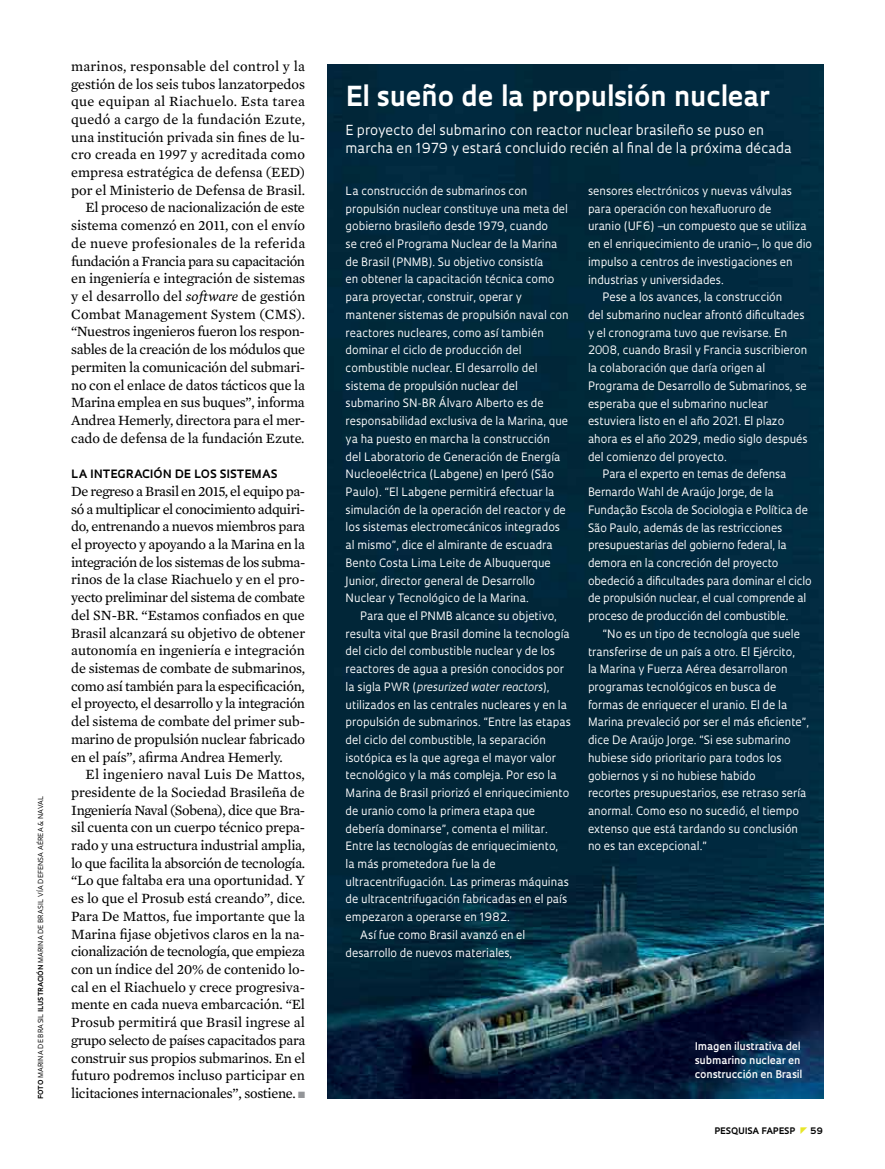
<style>
.page{position:relative;width:885px;height:1169px;background:#fff}
.page>*{position:absolute;margin:0;border:0;box-sizing:border-box;transform-origin:0 0}
.t1{font:700 26.85px "Oculum";color:#fff}
.t2{font:14.4px/17.7px "Mercury Text G2";letter-spacing:-.01em;color:#000;text-align:justify}
.t3{font:13.5px/18px "Oculum";color:#fff}
.t4{font:11.25px/17.7px "Oculum";color:#fff}
.t5{font:italic 11.25px "Oculum";color:#fff}
.t6{font:700 11.25px "Oculum";letter-spacing:.035em;color:#000}
.t7{font:600 10.35px/14.1px "Oculum";color:#fff}
.t8{font:700 8.7px "Oculum";letter-spacing:.015em;color:#000}
.t9{font:6.75px "Oculum";letter-spacing:.02em;color:#000}
.s1{font-weight:700}
.s2{font-style:italic}
.s3{color:#939598}
.s4{font-style:normal}
</style>
<div class="page">
<img style="left:327px;top:64px;width:496px;height:1034px">
<p class="t9" style="left:36px;top:1098px;width:304px;rotate:-90deg"><span class="s1">Foto</span> Marina de Brasil <span class="s1">Ilustración</span> Marina de Brasil vía Defensa Aérea &amp; Naval</p>
<p class="t2" style="left:71px;top:56px;width:236px;text-align:right">marinos, responsable del control y la gestión de los seis tubos lanzatorpedos que equipan al Riachuelo. Esta tarea quedó a cargo de la fundación Ezute, una institución privada sin fines de lu&shy;cro creada en 1997 y acreditada como empresa estratégica de defensa (EED) por el Ministerio de Defensa de Brasil.<br>El proceso de nacionalización de este sistema comenzó en 2011, con el envío de nueve profesionales de la referida fundación a Francia para su capacitación en ingeniería e integración de sistemas y el desarrollo del <span class="s2">software</span> de gestión Combat Management System (CMS). “Nuestros ingenieros fueron los respon&shy;sables de la creación de los módulos que permiten la comunicación del submari&shy;no con el enlace de datos tácticos que la Marina emplea en sus buques”, informa Andrea Hemerly, directora para el mer&shy;cado de defensa de la fundación Ezute.</p>
<p class="t6" style="left:71px;top:466px;width:200px">La integración de los sistemas</p>
<p class="t2" style="left:71px;top:481px;width:236px">De regreso a Brasil en 2015, el equipo pa&shy;só a multiplicar el conocimiento adquiri&shy;do, entrenando a nuevos miembros para el proyecto y apoyando a la Marina en la integración de los sistemas de los subma&shy;rinos de la clase Riachuelo y en el pro&shy;yecto preliminar del sistema de combate del SN-BR. “Estamos confiados en que Brasil alcanzará su objetivo de obtener autonomía en ingeniería e integración de sistemas de combate de submarinos, como así también para la especificación, el proyecto, el desarrollo y la integración del sistema de combate del primer sub&shy;marino de propulsión nuclear fabricado en el país”, afirma Andrea Hemerly.</p>
<p class="t2" style="left:71px;top:765px;width:236px;text-indent:14px">El ingeniero naval Luis De Mattos, presidente de la Sociedad Brasileña de Ingeniería Naval (Sobena), dice que Bra&shy;sil cuenta con un cuerpo técnico prepa&shy;rado y una estructura industrial amplia, lo que facilita la absorción de tecnología. “Lo que faltaba era una oportunidad. Y es lo que el Prosub está creando”, dice.<br>Para De Mattos, fue importante que la Marina fijase objetivos claros en la na&shy;cionalización de tecnología, que empieza con un índice del 20% de contenido lo&shy;cal en el Riachuelo y crece progresiva&shy;mente en cada nueva embarcación. “El Prosub permitirá que Brasil ingrese al grupo selecto de países capacitados para construir sus propios submarinos. En el futuro podremos incluso participar en</p>
<p class="t2" style="left:71px;top:1083px;width:235px">licitaciones internacionales”, sostiene. <span class="s3">■</span></p>
<h1 class="t1" style="left:346px;top:78px;width:425px">El sueño de la propulsión nuclear</h1>
<p class="t3" style="left:346px;top:120px;width:448px">E proyecto del submarino con reactor nuclear brasileño se puso en marcha en 1979 y estará concluido recién al final de la próxima década</p>
<p class="t4" style="left:346px;top:181px;width:225px">La construcción de submarinos con propulsión nuclear constituye una meta del gobierno brasileño desde 1979, cuando<br>se creó el Programa Nuclear de la Marina de Brasil (PNMB). Su objetivo consistía<br>en obtener la capacitación técnica como para proyectar, construir, operar y mantener sistemas de propulsión naval con reactores nucleares, como así también dominar el ciclo de producción del combustible nuclear. El desarrollo del sistema de propulsión nuclear del submarino SN-BR Álvaro Alberto es de responsabilidad exclusiva de la Marina, que ya ha puesto en marcha la construcción<br>del Laboratorio de Generación de Energía Nucleoeléctrica (Labgene) en Iperó (São Paulo). “El Labgene permitirá efectuar la simulación de la operación del reactor y de los sistemas electromecánicos integrados al mismo”, dice el almirante de escuadra Bento Costa Lima Leite de Albuquerque Junior, director general de Desarrollo Nuclear y Tecnológico de la Marina.</p>
<p class="t4" style="left:360px;top:606px;width:198px">Para que el PNMB alcance su objetivo,</p>
<p class="t4" style="left:346px;top:624px;width:226px">resulta vital que Brasil domine la tecnología</p>
<p class="t4" style="left:346px;top:642px;width:211px">del ciclo del combustible nuclear y de los</p>
<p class="t4" style="left:346px;top:659px;width:220px">reactores de agua a presión conocidos por</p>
<p class="t5" style="left:346px;top:679px;width:205px"><span class="s4">la sigla PWR (</span>presurized water reactors<span class="s4">),</span></p>
<p class="t4" style="left:346px;top:695px;width:223px">utilizados en las centrales nucleares y en la</p>
<p class="t4" style="left:346px;top:713px;width:227px">propulsión de submarinos. “Entre las etapas</p>
<p class="t4" style="left:346px;top:730px;width:202px">del ciclo del combustible, la separación</p>
<p class="t4" style="left:346px;top:748px;width:212px">isotópica es la que agrega el mayor valor</p>
<p class="t4" style="left:346px;top:766px;width:213px">tecnológico y la más compleja. Por eso la</p>
<p class="t4" style="left:346px;top:783px;width:225px">Marina de Brasil priorizó el enriquecimiento</p>
<p class="t4" style="left:346px;top:801px;width:191px">de uranio como la primera etapa que</p>
<p class="t4" style="left:346px;top:819px;width:204px">debería dominarse”, comenta el militar.</p>
<p class="t4" style="left:346px;top:837px;width:214px">Entre las tecnologías de enriquecimiento,</p>
<p class="t4" style="left:346px;top:854px;width:152px">la más prometedora fue la de</p>
<p class="t4" style="left:346px;top:872px;width:225px">ultracentrifugación. Las primeras máquinas</p>
<p class="t4" style="left:346px;top:890px;width:223px">de ultracentrifugación fabricadas en el país</p>
<p class="t4" style="left:346px;top:907px;width:166px">empezaron a operarse en 1982.</p>
<p class="t4" style="left:360px;top:925px;width:167px">Así fue como Brasil avanzó en el</p>
<p class="t4" style="left:346px;top:943px;width:168px">desarrollo de nuevos materiales,</p>
<p class="t4" style="left:588px;top:181px;width:206px">sensores electrónicos y nuevas válvulas</p>
<p class="t4" style="left:588px;top:199px;width:185px">para operación con hexafluoruro de</p>
<p class="t4" style="left:588px;top:217px;width:220px">uranio (UF6) –un compuesto que se utiliza</p>
<p class="t4" style="left:588px;top:235px;width:226px">en el enriquecimiento de uranio–, lo que dio</p>
<p class="t4" style="left:588px;top:252px;width:206px">impulso a centros de investigaciones en</p>
<p class="t4" style="left:588px;top:270px;width:137px">industrias y universidades.</p>
<p class="t4" style="left:602px;top:288px;width:182px">Pese a los avances, la construcción</p>
<p class="t4" style="left:588px;top:305px;width:218px">del submarino nuclear afrontó dificultades</p>
<p class="t4" style="left:588px;top:323px;width:201px">y el cronograma tuvo que revisarse. En</p>
<p class="t4" style="left:588px;top:341px;width:221px">2008, cuando Brasil y Francia suscribieron</p>
<p class="t4" style="left:588px;top:359px;width:179px">la colaboración que daría origen al</p>
<p class="t4" style="left:588px;top:376px;width:220px">Programa de Desarrollo de Submarinos, se</p>
<p class="t4" style="left:588px;top:394px;width:182px">esperaba que el submarino nuclear</p>
<p class="t4" style="left:588px;top:412px;width:198px">estuviera listo en el año 2021. El plazo</p>
<p class="t4" style="left:588px;top:429px;width:221px">ahora es el año 2029, medio siglo después</p>
<p class="t4" style="left:588px;top:447px;width:140px">del comienzo del proyecto.</p>
<p class="t4" style="left:602px;top:465px;width:186px">Para el experto en temas de defensa</p>
<p class="t4" style="left:588px;top:483px;width:187px">Bernardo Wahl de Araújo Jorge, de la</p>
<p class="t4" style="left:588px;top:500px;width:222px">Fundação Escola de Sociologia e Política de</p>
<p class="t4" style="left:588px;top:518px;width:196px">São Paulo, además de las restricciones</p>
<p class="t4" style="left:588px;top:536px;width:200px">presupuestarias del gobierno federal, la</p>
<p class="t4" style="left:588px;top:553px;width:192px">demora en la concreción del proyecto</p>
<p class="t4" style="left:588px;top:571px;width:225px">obedeció a dificultades para dominar el ciclo</p>
<p class="t4" style="left:588px;top:589px;width:220px">de propulsión nuclear, el cual comprende al</p>
<p class="t4" style="left:588px;top:606px;width:202px">proceso de producción del combustible.</p>
<p class="t4" style="left:602px;top:624px;width:199px">“No es un tipo de tecnología que suele</p>
<p class="t4" style="left:588px;top:642px;width:209px">transferirse de un país a otro. El Ejército,</p>
<p class="t4" style="left:588px;top:660px;width:201px">la Marina y Fuerza Aérea desarrollaron</p>
<p class="t4" style="left:588px;top:677px;width:190px">programas tecnológicos en busca de</p>
<p class="t4" style="left:588px;top:695px;width:201px">formas de enriquecer el uranio. El de la</p>
<p class="t4" style="left:588px;top:713px;width:223px">Marina prevaleció por ser el más eficiente”,</p>
<p class="t4" style="left:588px;top:730px;width:204px">dice De Araújo Jorge. “Si ese submarino</p>
<p class="t4" style="left:588px;top:748px;width:195px">hubiese sido prioritario para todos los</p>
<p class="t4" style="left:588px;top:766px;width:169px">gobiernos y si no hubiese habido</p>
<p class="t4" style="left:588px;top:784px;width:220px">recortes presupuestarios, ese retraso sería</p>
<p class="t4" style="left:588px;top:801px;width:212px">anormal. Como eso no sucedió, el tiempo</p>
<p class="t4" style="left:588px;top:819px;width:212px">extenso que está tardando su conclusión</p>
<p class="t4" style="left:588px;top:837px;width:121px">no es tan excepcional.”</p>
<p class="t7" style="left:695px;top:1038px;width:109px">I magen ilustrativa del submarino nuclear en construcción en Brasil</p>
<p class="t8" style="left:714px;top:1124px;width:81px">pESQUISA FAPESP</p>
<p class="t8" style="left:810px;top:1124px;width:14px">59</p>
</div>
